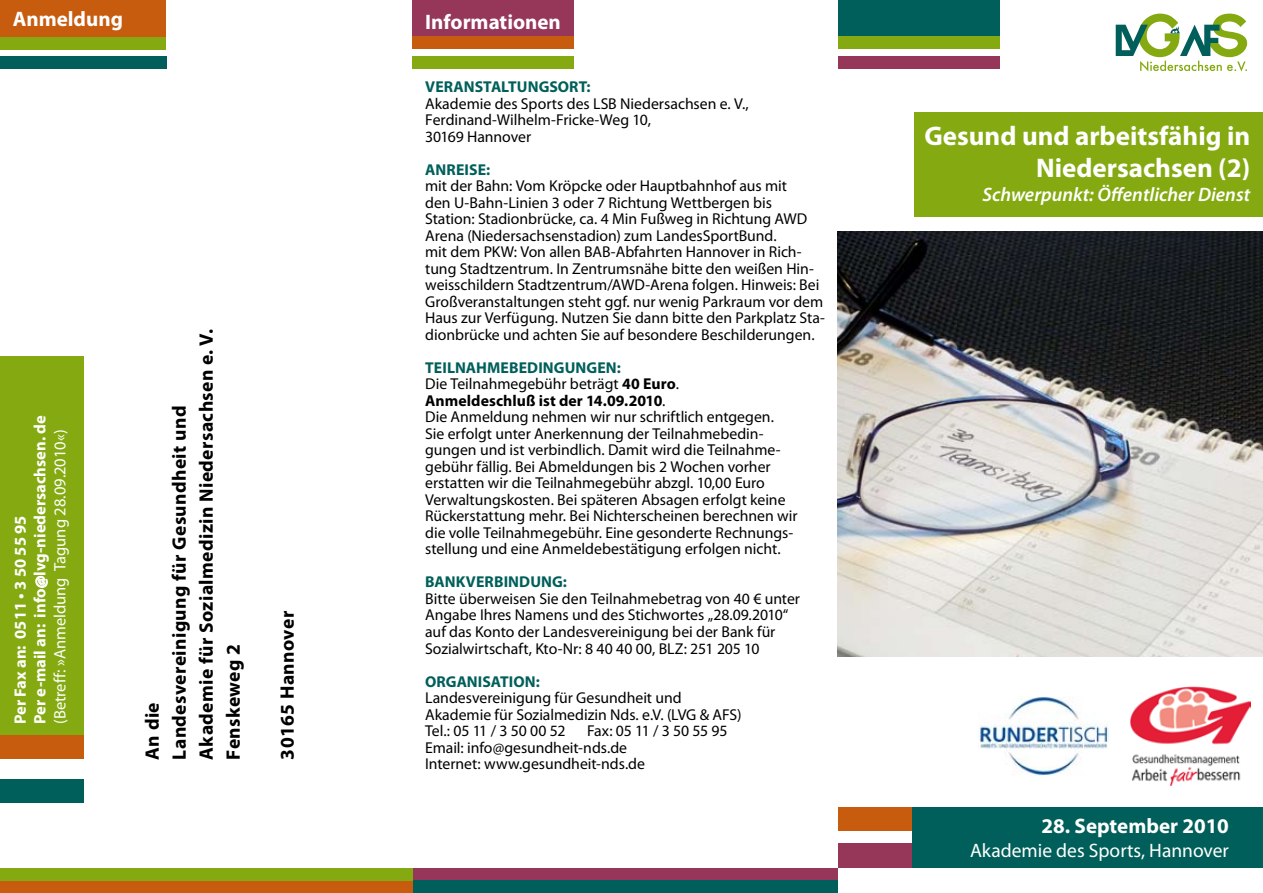
<style>
.page{position:relative;width:1263px;height:893px;background:#fff}
.page>*{position:absolute;margin:0;border:0;box-sizing:border-box;transform-origin:0 0}
.t1{font:700 27px/32.4px "Myriad Pro";color:#fff;text-align:right}
.t2{font:700 21px "Myriad Pro";color:#fff}
.t3{font:700 19.5px/27px "Myriad Pro";letter-spacing:.02em;color:#000}
.t4{font:italic 600 19.5px "Myriad Pro";color:#fff}
.t5{font:19.5px "Myriad Pro";color:#fff}
.t6{font:700 16.5px/19.8px "Myriad Pro";color:#fff}
.t7{font:16.5px "Myriad Pro";color:#fff}
.t8{font:15.75px/16.5px "Myriad Pro";color:#000}
.t9{font:700 15.75px "Myriad Pro";letter-spacing:.01em;color:#005f5a}
.s1{font-weight:700;color:#005f5a}
.s2{font-weight:700}
</style>
<div class="page">
<svg style="left:0;top:868px;width:838px;height:13px;background:#8a4153"></svg>
<div style="left:838px;top:843px;width:76px;height:25px;background:#963659"></div>
<div style="left:838px;top:807px;width:76px;height:24px;background:#c75b0e"></div>
<div style="left:913px;top:807px;width:350px;height:61px;background:#005f5a"></div>
<div style="left:0;top:356px;width:84px;height:379px;background:#85aa11"></div>
<div style="left:412px;top:0;width:162px;height:37px;background:#963659"></div>
<div style="left:0;top:0;width:166px;height:37px;background:#c75b0e"></div>
<div style="left:412px;top:881px;width:426px;height:12px;background:#005f5a"></div>
<svg style="left:1116px;top:14px;width:131px;height:58px"></svg>
<div style="left:412px;top:56px;width:162px;height:13px;background:#85aa11"></div>
<div style="left:0;top:37px;width:166px;height:13px;background:#85aa11"></div>
<div style="left:0;top:56px;width:166px;height:13px;background:#005f5a"></div>
<div style="left:412px;top:36px;width:162px;height:13px;background:#c75b0e"></div>
<div style="left:838px;top:0;width:161px;height:37px;background:#005f5a"></div>
<div style="left:838px;top:56px;width:161px;height:13px;background:#963659"></div>
<div style="left:838px;top:36px;width:161px;height:13px;background:#85aa11"></div>
<div style="left:0;top:735px;width:84px;height:24px;background:#c75b0e"></div>
<div style="left:0;top:881px;width:412px;height:12px;background:#c75b0e"></div>
<div style="left:0;top:779px;width:84px;height:24px;background:#005f5a"></div>
<div style="left:0;top:868px;width:412px;height:12px;background:#85aa11"></div>
<svg style="left:36px;top:576px;width:12px;height:12px"></svg>
<div style="left:914px;top:112px;width:349px;height:104px;background:#85aa11"></div>
<img style="left:1130px;top:687px;width:120px;height:99px">
<img style="left:838px;top:231px;width:425px;height:426px">
<img style="left:978px;top:697px;width:131px;height:79px">
<h2 class="t2" style="left:13px;top:6px;width:112px">Anmeldung</h2>
<h2 class="t2" style="left:425px;top:8px;width:137px">Informationen</h2>
<p class="t6" style="left:10px;top:724px;width:310px;rotate:-90deg">Per Fax an: 0511 • 3 50 55 95<br>Per e-mail an: info@lvg-niedersachsen. de</p>
<p class="t7" style="left:50px;top:724px;width:296px;rotate:-90deg">(Betreff: »Anmeldung Tagung 28.09.2010«)</p>
<p class="t3" style="left:138px;top:760px;width:432px;rotate:-90deg">An die<br>Landesvereinigung für Gesundheit und<br>Akademie für Sozialmedizin Niedersachsen e. V.<br>Fenskeweg 2</p>
<p class="t3" style="left:273px;top:760px;width:150px;rotate:-90deg">30165 Hannover</p>
<p class="t9" style="left:425px;top:77px;width:39px">Verans</p>
<p class="t9" style="left:483px;top:77px;width:55px">taltungs</p>
<p class="t9" style="left:558px;top:77px;width:34px">ort:</p>
<p class="t8" style="left:425px;top:95px;width:325px">Akademie des Sports des LSB Niedersachsen e. V.,<br>Ferdinand-Wilhelm-Fricke-Weg 10,<br>30169 Hannover</p>
<p class="t9" style="left:425px;top:159px;width:67px">Anreise:</p>
<p class="t8" style="left:425px;top:178px;width:401px">mit der Bahn: Vom Kröpcke oder Hauptbahnhof aus mit<br>den U-Bahn-Linien 3 oder 7 Richtung Wettbergen bis Station: Stadionbrücke, ca. 4 Min Fußweg in Richtung AWD Arena (Niedersachsenstadion) zum LandesSportBund.<br>mit dem PKW: Von allen BAB-Abfahrten Hannover in Rich&shy;tung Stadtzentrum. In Zentrumsnähe bitte den weißen Hin&shy;weisschildern Stadtzentrum/AWD-Arena folgen. Hinweis: Bei Großveranstaltungen steht ggf. nur wenig Parkraum vor dem Haus zur Verfügung. Nutzen Sie dann bitte den Parkplatz Sta&shy;dionbrücke und achten Sie auf besondere Beschilderungen.</p>
<p class="t9" style="left:425px;top:357px;width:27px">Teilnah</p>
<p class="t8" style="left:425px;top:359px;width:374px;text-indent:62px"><span class="s1">mebedingungen:<br></span>Die Teilnahmegebühr beträgt <span class="s2">40 Euro</span>.<br><span class="s2">Anmeldeschluß ist der 14.09.2010</span>.<br>Die Anmeldung nehmen wir nur schriftlich entgegen.<br>Sie erfolgt unter Anerkennung der Teilnahmebedin&shy;gungen und ist verbindlich. Damit wird die Teilnahme&shy;gebühr fällig. Bei Abmeldungen bis 2 Wochen vorher erstatten wir die Teilnahmegebühr abzgl. 10,00 Euro Verwaltungskosten. Bei späteren Absagen erfolgt keine Rückerstattung mehr. Bei Nichterscheinen berechnen wir die volle Teilnahmegebühr. Eine gesonderte Rechnungs&shy;stellung und eine Anmeldebestätigung erfolgen nicht.</p>
<p class="t9" style="left:425px;top:572px;width:11px">Ban</p>
<p class="t9" style="left:456px;top:572px;width:113px">kverbin dung:</p>
<p class="t8" style="left:425px;top:590px;width:376px">Bitte überweisen Sie den Teilnahmebetrag von 40 € unter Angabe Ihres Namens und des Stichwortes „28.09.2010“ auf das Konto der Landesvereinigung bei der Bank für Sozialwirtschaft, Kto-Nr: 8 40 40 00, BLZ: 251 205 10</p>
<p class="t9" style="left:425px;top:671px;width:31px">Organisa</p>
<p class="t9" style="left:500px;top:671px;width:41px">tion:</p>
<p class="t8" style="left:425px;top:689px;width:318px">Landesvereinigung für Gesundheit und<br>Akademie für Sozialmedizin Nds. e.V. (LVG &amp; AFS)<br>Tel.: 05 11 / 3 50 00 52</p>
<p class="t8" style="left:425px;top:722px;width:304px;text-indent:162px">Fax: 05 11 / 3 50 55 95<br>Email: info@gesundheit-nds.de<br>Internet: www.gesundheit-nds.de</p>
<h1 class="t1" style="left:924px;top:119px;width:327px">Gesund und arbeitsfähig in<br>Niedersachsen (2)</h1>
<p class="t4" style="left:982px;top:182px;width:269px">Schwerpunkt: Öffentlicher Dienst</p>
<h2 class="t2" style="left:1041px;top:812px;width:189px">28. September 2010</h2>
<p class="t5" style="left:970px;top:838px;width:260px">Akademie des Sports, Hannover</p>
</div>
